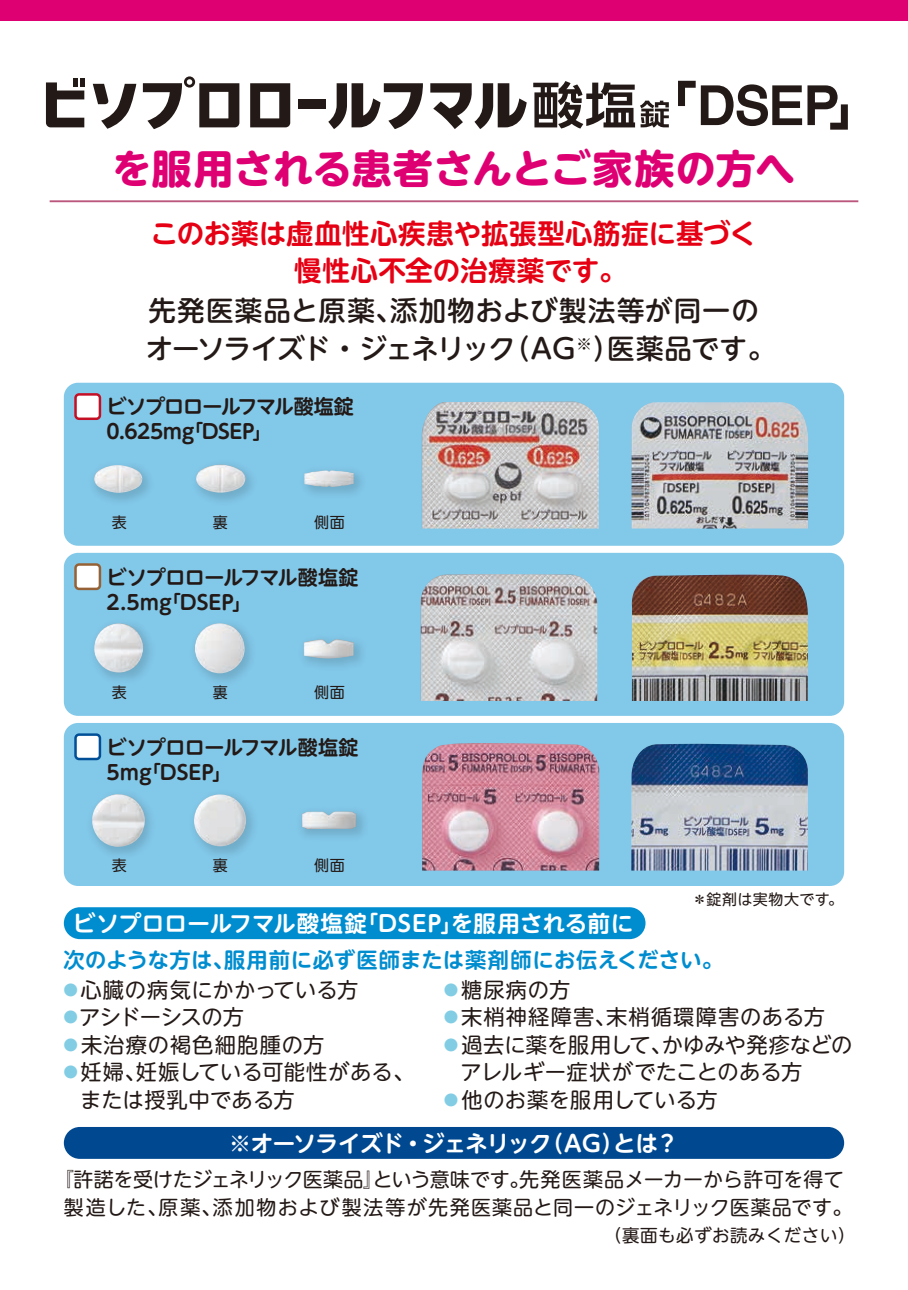
<style>
.page{position:relative;width:908px;height:1290px;background:#fff}
.page>*{position:absolute;margin:0;border:0;box-sizing:border-box;transform-origin:0 0}
.t1{font:700 40px "UD Shin M Go Pro";color:#de0073}
.t2{font:500 27.5px/37.5px "UD Shin M Go Pro";letter-spacing:.01em;color:#231916}
.t3{font:700 27.5px/37.5px "UD Shin M Go Pro De";letter-spacing:.005em;color:#e60013;text-align:center}
.t4{font:700 22.5px "UD Shin M Go Pro De";color:#fff}
.t5{font:700 22.5px "UD Shin M Go Pro De";letter-spacing:-.035em;color:#fff}
.t6{font:21.25px/27.5px "UD Shin M Go Pro";letter-spacing:.015em;color:#231916}
.t7{font:700 21.25px "UD Shin M Go Pro De";letter-spacing:.02em;color:#008dcf}
.t8{font:21.25px "UD Shin M Go Pro";letter-spacing:.045em;color:#231916}
.t9{font:21.25px "UD Shin M Go Pro";letter-spacing:-.03em;color:#231916}
.t10{font:20px/27.5px "UD Shin M Go Pro";letter-spacing:.01em;color:#231916;text-align:center}
.t11{font:700 20px/25px "UD Shin M Go Pro De";letter-spacing:-.02em;color:#231916}
.t12{font:17.5px "UD Shin M Go Pro";letter-spacing:.025em;color:#231916}
.t13{font:15px "UD Shin M Go Pro";letter-spacing:.04em;color:#231916}
.t14{font:15px "UD Shin M Go Pro";letter-spacing:.02em;color:#231916}
.s1{color:#82cde4}
</style>
<div class="page">
<div style="left:64px;top:723px;width:779px;height:163px;background:#82c8e9;border-radius:14px"></div>
<div style="left:64px;top:383px;width:779px;height:163px;background:#82c8e9;border-radius:14px"></div>
<svg style="left:64px;top:553px;width:779px;height:163px;background:#95c3d3"></svg>
<div style="left:0;top:0;width:907px;height:21px;background:#de0073"></div>
<div style="left:64px;top:907px;width:581px;height:32px;background:#008dcf;border-radius:16px"></div>
<div style="left:75px;top:394px;width:25px;height:25px;background:#fff;border-radius:4px"></div>
<div style="left:74px;top:393px;width:27px;height:27px;border:2px solid #c40f24;border-radius:4px"></div>
<div style="left:64px;top:1127px;width:779px;height:32px;background:#004990;border-radius:16px"></div>
<div style="left:75px;top:734px;width:25px;height:25px;background:#fff;border-radius:4px"></div>
<div style="left:74px;top:733px;width:27px;height:27px;border:2px solid #004f97;border-radius:4px"></div>
<div style="left:75px;top:564px;width:25px;height:25px;background:#fff;border-radius:4px"></div>
<div style="left:74px;top:563px;width:27px;height:27px;border:2px solid #966235;border-radius:4px"></div>
<hr style="left:50px;top:200px;width:807px;height:2px;background:#bb567c">
<svg style="left:678px;top:81px;width:123px;height:45px"></svg>
<svg style="left:807px;top:85px;width:40px;height:45px"></svg>
<svg style="left:533px;top:81px;width:135px;height:48px"></svg>
<div style="left:297px;top:100px;width:28px;height:9px;background:#231916"></div>
<svg style="left:250px;top:83px;width:40px;height:44px"></svg>
<svg style="left:430px;top:83px;width:96px;height:46px"></svg>
<svg style="left:93px;top:84px;width:43px;height:45px"></svg>
<svg style="left:328px;top:83px;width:95px;height:46px"></svg>
<svg style="left:46px;top:78px;width:38px;height:49px"></svg>
<svg style="left:143px;top:76px;width:96px;height:53px"></svg>
<img style="left:306px;top:472px;width:56px;height:22px">
<img style="left:304px;top:470px;width:49px;height:17px">
<img style="left:99px;top:471px;width:50px;height:30px">
<img style="left:94px;top:465px;width:48px;height:28px">
<img style="left:202px;top:464px;width:50px;height:37px">
<img style="left:196px;top:465px;width:49px;height:28px">
<img style="left:295px;top:630px;width:75px;height:45px">
<img style="left:303px;top:639px;width:50px;height:19px">
<img style="left:85px;top:615px;width:74px;height:72px">
<img style="left:94px;top:623px;width:50px;height:49px;border-radius:24px">
<img style="left:185px;top:615px;width:75px;height:75px">
<img style="left:195px;top:623px;width:50px;height:50px;border-radius:25px">
<img style="left:301px;top:812px;width:63px;height:25px">
<img style="left:302px;top:811px;width:54px;height:18px">
<img style="left:91px;top:794px;width:60px;height:60px">
<img style="left:92px;top:794px;width:54px;height:53px;border-radius:26px">
<img style="left:193px;top:794px;width:60px;height:60px">
<img style="left:194px;top:794px;width:52px;height:52px;border-radius:26px">
<img style="left:421px;top:402px;width:177px;height:126px">
<img style="left:631px;top:402px;width:176px;height:126px">
<img style="left:419px;top:574px;width:178px;height:31px">
<img style="left:630px;top:574px;width:177px;height:40px">
<img style="left:422px;top:743px;width:177px;height:127px">
<img style="left:631px;top:744px;width:176px;height:126px">
<h1 class="t1" style="left:112px;top:136px;width:684px">を服用される患者さんとご家族の方へ</h1>
<p class="t3" style="left:150px;top:213px;width:607px">このお薬は虚血性心疾患や拡張型心筋症に基づく慢性心不全の治療薬です。</p>
<p class="t2" style="left:146px;top:291px;width:630px">先発医薬品と原薬、添加物および製法等が同一のオーソライズド・ジェネリック（AG<sup>※</sup>）医薬品です。</p>
<p class="t11" style="left:107px;top:393px;width:248px">ビソプロロールフマル酸塩錠<br>0.625mg「DSEP」</p>
<p class="t13" style="left:112px;top:510px;width:16px">表</p>
<p class="t13" style="left:213px;top:510px;width:16px">裏</p>
<p class="t13" style="left:314px;top:510px;width:32px">側面</p>
<p class="t11" style="left:107px;top:563px;width:253px">ビソプロロールフマル酸塩錠<br>2.5mg「DSEP」</p>
<p class="t13" style="left:112px;top:680px;width:16px">表</p>
<p class="t13" style="left:213px;top:680px;width:16px">裏</p>
<p class="t13" style="left:314px;top:680px;width:32px">側面</p>
<p class="t11" style="left:107px;top:733px;width:253px">ビソプロロールフマル酸塩錠<br>5mg「DSEP」</p>
<p class="t13" style="left:112px;top:853px;width:16px">表</p>
<p class="t13" style="left:213px;top:853px;width:16px">裏</p>
<p class="t13" style="left:314px;top:853px;width:32px">側面</p>
<p class="t4" style="left:73px;top:905px;width:561px">ビソプロロールフマル酸塩錠「DSEP」を服用される前に</p>
<p class="t14" style="left:691px;top:887px;width:152px">＊錠剤は実物大です。</p>
<p class="t7" style="left:63px;top:942px;width:661px">次のような方は、服用前に必ず医師または薬剤師にお伝えください。</p>
<p class="t6" style="left:60px;top:975px;width:299px"><span class="s1">●</span>心臓の病気にかかっている方</p>
<p class="t9" style="left:60px;top:1000px;width:185px"><span class="s1">●</span>アシドーシスの方</p>
<p class="t8" style="left:60px;top:1027px;width:266px"><span class="s1">●</span>未治療の褐色細胞腫の方</p>
<p class="t6" style="left:80px;top:1057px;width:336px;text-indent:-20px"><span class="s1">●</span>妊婦、妊娠している可能性がある、または授乳中である方</p>
<p class="t6" style="left:440px;top:975px;width:131px"><span class="s1">●</span>糖尿病の方</p>
<p class="t8" style="left:440px;top:1000px;width:386px"><span class="s1">●</span>末梢神経障害、末梢循環障害のある方</p>
<p class="t6" style="left:460px;top:1030px;width:393px;text-indent:-20px"><span class="s1">●</span>過去に薬を服用して、かゆみや発疹などのアレルギー症状がでたことのある方</p>
<p class="t6" style="left:440px;top:1085px;width:278px"><span class="s1">●</span>他のお薬を服用している方</p>
<p class="t5" style="left:229px;top:1125px;width:451px">※オーソライズド・ジェネリック（AG）とは？</p>
<p class="t10" style="left:54px;top:1165px;width:799px">『許諾を受けたジェネリック医薬品』という意味です。先発医薬品メーカーから許可を得て製造した、原薬、添加物および製法等が先発医薬品と同一のジェネリック医薬品です。</p>
<p class="t12" style="left:604px;top:1221px;width:252px">（裏面も必ずお読みください）</p>
</div>
